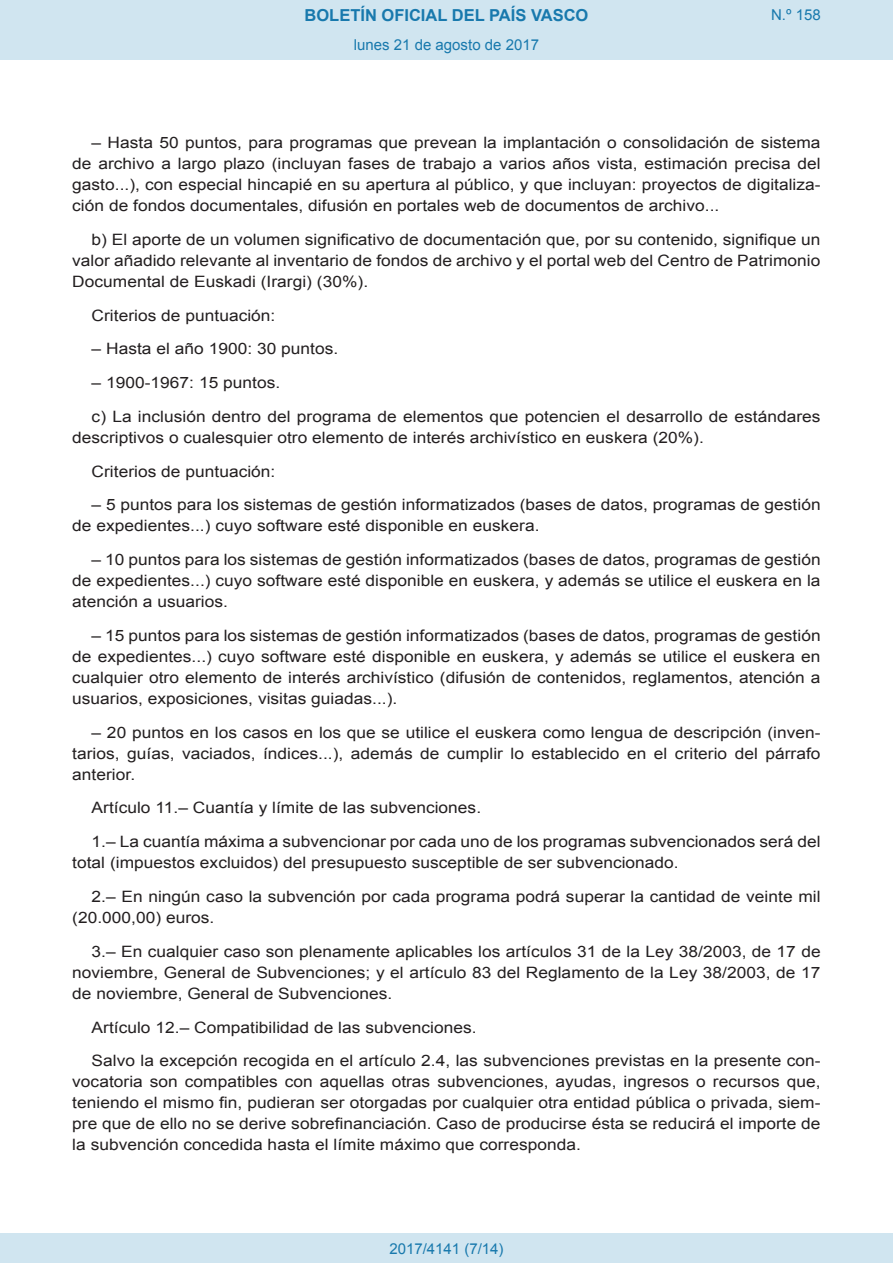
<style>
.page{position:relative;width:893px;height:1263px;background:#fff}
.page>*{position:absolute;margin:0;border:0;box-sizing:border-box;transform-origin:0 0}
.t1{font:700 16.5px "Arial";color:#1879ad}
.BOPVDetalle{font:15.6px/21px "Arial";color:#231f20;text-align:justify;scale:1.11 1}
.Paginacion_Centro{font:15px "Arial";color:#1879ad}
</style>
<div class="page">
<div style="left:0;top:0;width:893px;height:60px;background:#d0e5f0"></div>
<div style="left:0;top:1233px;width:893px;height:30px;background:#d0e5f0"></div>
<p class="t1" style="left:305px;top:4px;width:285px">BOLETÍN OFICIAL DEL PAÍS VASCO</p>
<p class="Paginacion_Centro" style="left:354px;top:35px;width:187px">lunes 21 de agosto de 2017</p>
<p class="Paginacion_Centro" style="left:771px;top:5px;width:51px">N.º 158</p>
<p class="BOPVDetalle" style="left:72px;top:132px;width:676px;text-indent:19px">– Hasta 50 puntos, para programas que prevean la implantación o consolidación de sistema de archivo a largo plazo (incluyan fases de trabajo a varios años vista, estimación precisa del gasto...), con especial hincapié en su apertura al público, y que incluyan: proyectos de digitaliza&shy;ción de fondos documentales, difusión en portales web de documentos de archivo...</p>
<p class="BOPVDetalle" style="left:72px;top:229px;width:675px;text-indent:19px">b) El aporte de un volumen significativo de documentación que, por su contenido, signifique un valor añadido relevante al inventario de fondos de archivo y el portal web del Centro de Patrimonio Documental de Euskadi (Irargi) (30%).</p>
<p class="BOPVDetalle" style="left:92px;top:305px;width:167px">Criterios de puntuación:</p>
<p class="BOPVDetalle" style="left:92px;top:339px;width:224px">– Hasta el año 1900: 30 puntos.</p>
<p class="BOPVDetalle" style="left:92px;top:372px;width:171px">– 1900-1967: 15 puntos.</p>
<p class="BOPVDetalle" style="left:72px;top:406px;width:676px;text-indent:19px">c) La inclusión dentro del programa de elementos que potencien el desarrollo de estándares descriptivos o cualesquier otro elemento de interés archivístico en euskera (20%).</p>
<p class="BOPVDetalle" style="left:92px;top:461px;width:167px">Criterios de puntuación:</p>
<p class="BOPVDetalle" style="left:72px;top:495px;width:676px;text-indent:19px">– 5 puntos para los sistemas de gestión informatizados (bases de datos, programas de gestión de expedientes...) cuyo software esté disponible en euskera.</p>
<p class="BOPVDetalle" style="left:72px;top:549px;width:676px;text-indent:19px">– 10 puntos para los sistemas de gestión informatizados (bases de datos, programas de gestión de expedientes...) cuyo software esté disponible en euskera, y además se utilice el euskera en la atención a usuarios.</p>
<p class="BOPVDetalle" style="left:72px;top:625px;width:676px;text-indent:19px">– 15 puntos para los sistemas de gestión informatizados (bases de datos, programas de gestión de expedientes...) cuyo software esté disponible en euskera, y además se utilice el euskera en cualquier otro elemento de interés archivístico (difusión de contenidos, reglamentos, atención a usuarios, exposiciones, visitas guiadas...).</p>
<p class="BOPVDetalle" style="left:72px;top:722px;width:676px;text-indent:19px">– 20 puntos en los casos en los que se utilice el euskera como lengua de descripción (inven&shy;tarios, guías, vaciados, índices...), además de cumplir lo establecido en el criterio del párrafo anterior.</p>
<p class="BOPVDetalle" style="left:92px;top:798px;width:352px">Artículo 11.– Cuantía y límite de las subvenciones.</p>
<p class="BOPVDetalle" style="left:72px;top:831px;width:676px;text-indent:19px">1.– La cuantía máxima a subvencionar por cada uno de los programas subvencionados será del total (impuestos excluidos) del presupuesto susceptible de ser subvencionado.</p>
<p class="BOPVDetalle" style="left:72px;top:886px;width:676px;text-indent:19px">2.– En ningún caso la subvención por cada programa podrá superar la cantidad de veinte mil (20.000,00) euros.</p>
<p class="BOPVDetalle" style="left:72px;top:941px;width:676px;text-indent:19px">3.– En cualquier caso son plenamente aplicables los artículos 31 de la Ley 38/2003, de 17 de noviembre, General de Subvenciones; y el artículo 83 del Reglamento de la Ley 38/2003, de 17 de noviembre, General de Subvenciones.</p>
<p class="BOPVDetalle" style="left:92px;top:1017px;width:348px">Artículo 12.– Compatibilidad de las subvenciones.</p>
<p class="BOPVDetalle" style="left:72px;top:1050px;width:676px;text-indent:19px">Salvo la excepción recogida en el artículo 2.4, las subvenciones previstas en la presente con&shy;vocatoria son compatibles con aquellas otras subvenciones, ayudas, ingresos o recursos que, teniendo el mismo fin, pudieran ser otorgadas por cualquier otra entidad pública o privada, siem&shy;pre que de ello no se derive sobrefinanciación. Caso de producirse ésta se reducirá el importe de la subvención concedida hasta el límite máximo que corresponda.</p>
<p class="Paginacion_Centro" style="left:389px;top:1238px;width:116px">2017/4141 (7/14)</p>
</div>
